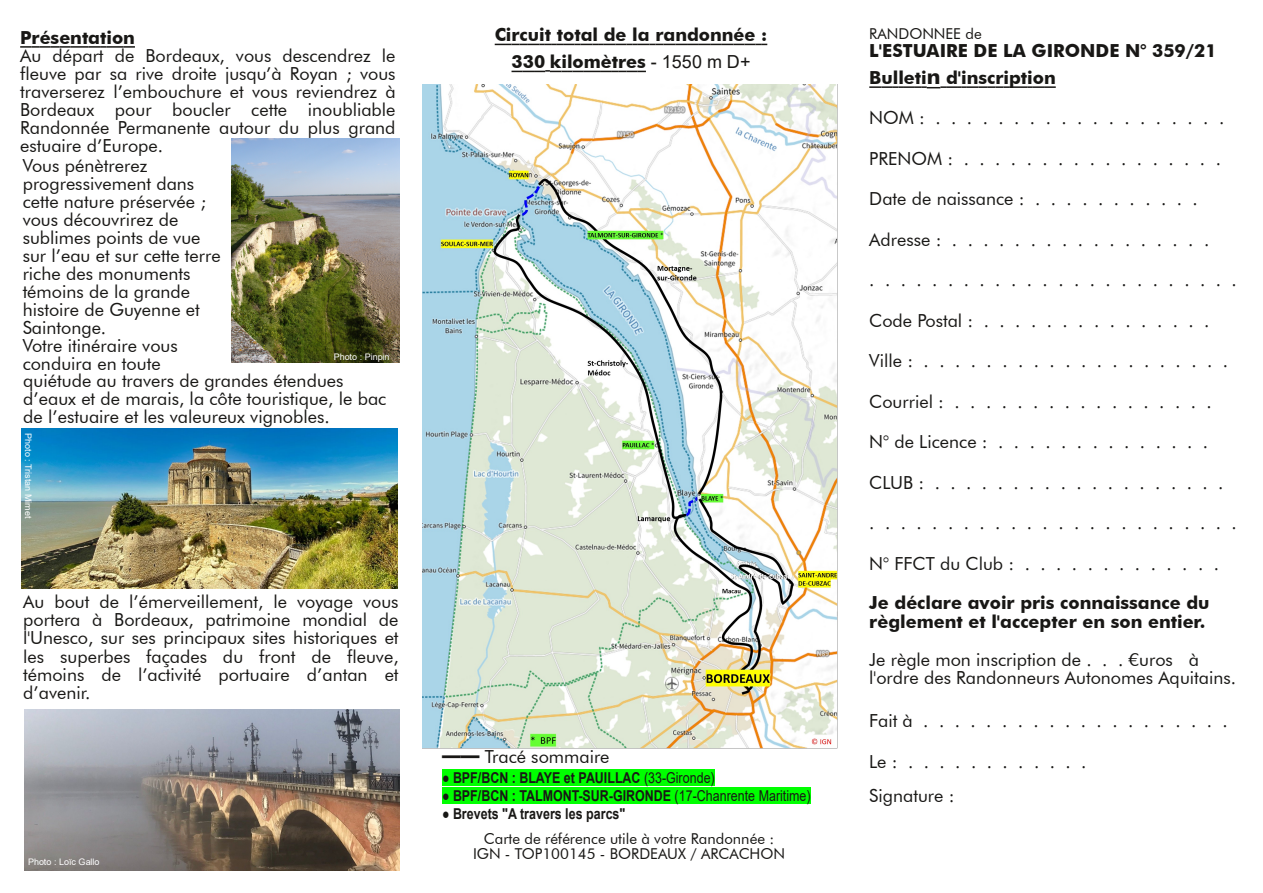
<style>
.page{position:relative;width:1263px;height:893px;background:#fff}
.page>*{position:absolute;margin:0;border:0;box-sizing:border-box;transform-origin:0 0}
.t1{font:43.05px "Futura BT";color:#181715;scale:.87 1}
.t2{font:18px/18px "Futura BT";color:#181715}
.t3{font:700 18px/27px "Futura BT";color:#181715}
.t4{font:700 15px "Arial";color:#181715;scale:.83 1}
.t5{font:15px/15px "Futura BT";color:#181715;text-align:center}
.t6{font:9px "Arial";letter-spacing:-.005em;color:#fff}
.s1{font-family:"Arial";font-weight:400}
.s2{font-size:21px}
.s3{font-weight:400}
</style>
<div class="page">
<img style="left:422px;top:85px;width:416px;height:664px">
<svg style="left:495px;top:44px;width:272px;height:1px"></svg>
<svg style="left:511px;top:70px;width:135px;height:2px"></svg>
<svg style="left:869px;top:86px;width:187px;height:2px"></svg>
<svg style="left:20px;top:46px;width:115px;height:2px"></svg>
<img style="left:24px;top:709px;width:375px;height:162px">
<img style="left:22px;top:429px;width:376px;height:160px">
<img style="left:231px;top:138px;width:168px;height:224px">
<div style="left:442px;top:769px;width:273px;height:17px;background:#0f0"></div>
<div style="left:442px;top:787px;width:368px;height:17px;background:#0f0"></div>
<p class="t3" style="left:20px;top:24px;width:116px">Présentation</p>
<p class="t2" style="left:20px;top:46px;width:377px;text-align:justify">Au départ de Bordeaux, vous descendrez le fleuve par sa rive droite jusqu’à Royan ; vous traverserez l’embouchure et vous reviendrez à Bordeaux pour boucler cette inoubliable Randonnée Permanente autour du plus grand estuaire d’Europe.</p>
<p class="t2" style="left:23px;top:156px;width:365px">Vous pénètrerez<br>progressivement dans<br>cette nature préservée ;<br>vous découvrirez de<br>sublimes points de vue<br>sur l’eau et sur cette terre<br>riche des monuments<br>témoins de la grande<br>histoire de Guyenne et<br>Saintonge.<br>Votre itinéraire vous<br>conduira en toute<br>quiétude au travers de grandes étendues d’eaux et de marais, la côte touristique, le bac de l’estuaire et les valeureux vignobles.</p>
<p class="t6" style="left:334px;top:352px;width:57px">Photo : Pinpin</p>
<p class="t6" style="left:33px;top:433px;width:86px;rotate:90deg">Photo : Tristan Mimet</p>
<p class="t2" style="left:23px;top:593px;width:377px;text-align:justify">Au bout de l’émerveillement, le voyage vous portera à Bordeaux, patrimoine mondial de l'Unesco, sur ses principaux sites historiques et les superbes façades du front de fleuve, témoins de l’activité portuaire d’antan et d’avenir.</p>
<p class="t6" style="left:28px;top:857px;width:73px">Photo : Loïc Gallo</p>
<p class="t3" style="left:495px;top:21px;width:274px;text-align:center">Circuit total de la randonnée :<br>330 kilomètres <span class="s1">- 1550 m D+</span></p>
<p class="t5" style="left:869px;top:26px;width:114px">RANDONNEE de</p>
<p class="t3" style="left:869px;top:37px;width:349px">L'ESTUAIRE DE LA GIRONDE N° 359/21<br>Bulleti<span class="s2">n</span> d'inscription</p>
<p class="t2" style="left:869px;top:109px;width:356px">NOM:...................</p>
<p class="t2" style="left:869px;top:149px;width:353px">PRENOM:.................</p>
<p class="t2" style="left:869px;top:190px;width:330px">Datedenaissance: . . . . . . . . . . .</p>
<p class="t2" style="left:869px;top:230px;width:341px">Adresse:.................</p>
<p class="t2" style="left:869px;top:271px;width:369px">........................</p>
<p class="t2" style="left:869px;top:311px;width:342px">CodePostal:...............</p>
<p class="t2" style="left:869px;top:352px;width:360px">Ville:....................</p>
<p class="t2" style="left:869px;top:392px;width:344px">Courriel:.................</p>
<p class="t2" style="left:869px;top:433px;width:340px">N°deLicence:..............</p>
<p class="t2" style="left:869px;top:473px;width:356px">CLUB:...................</p>
<p class="t2" style="left:869px;top:514px;width:369px">........................</p>
<p class="t2" style="left:869px;top:554px;width:351px">N°FFCTduClub:.............</p>
<p class="t3" style="left:869px;top:593px;width:342px;line-height:19.5px">Je déclare avoir pris connaissance du règlement et l'accepter en son entier.</p>
<p class="t2" style="left:869px;top:650px;width:368px">Je règle mon inscription de . . . €uros à l'ordre des Randonneurs Autonomes Aquitains.</p>
<p class="t2" style="left:869px;top:712px;width:360px">Faità....................</p>
<p class="t2" style="left:869px;top:744px;width:219px;line-height:34.5px">Le:............<br>Signature :</p>
<h1 class="t1" style="left:442px;top:706px;width:45px">__</h1>
<p class="t2" style="left:485px;top:748px;width:126px">Tracé sommaire</p>
<p class="t4" style="left:442px;top:769px;width:330px"><span class="s3">●</span> BPF/BCN : BLAYE et PAUILLAC <span class="s3">(33-Gironde)</span></p>
<p class="t4" style="left:442px;top:787px;width:445px"><span class="s3">●</span> BPF/BCN : TALMONT-SUR-GIRONDE <span class="s3">(17-Chanrente Maritime)</span></p>
<p class="t4" style="left:442px;top:805px;width:223px"><span class="s3">●</span> Brevets "A travers les parcs"</p>
<p class="t5" style="left:473px;top:831px;width:314px">Carte de référence utile à votre Randonnée :<br>IGN - TOP100145 - BORDEAUX / ARCACHON</p>
</div>
